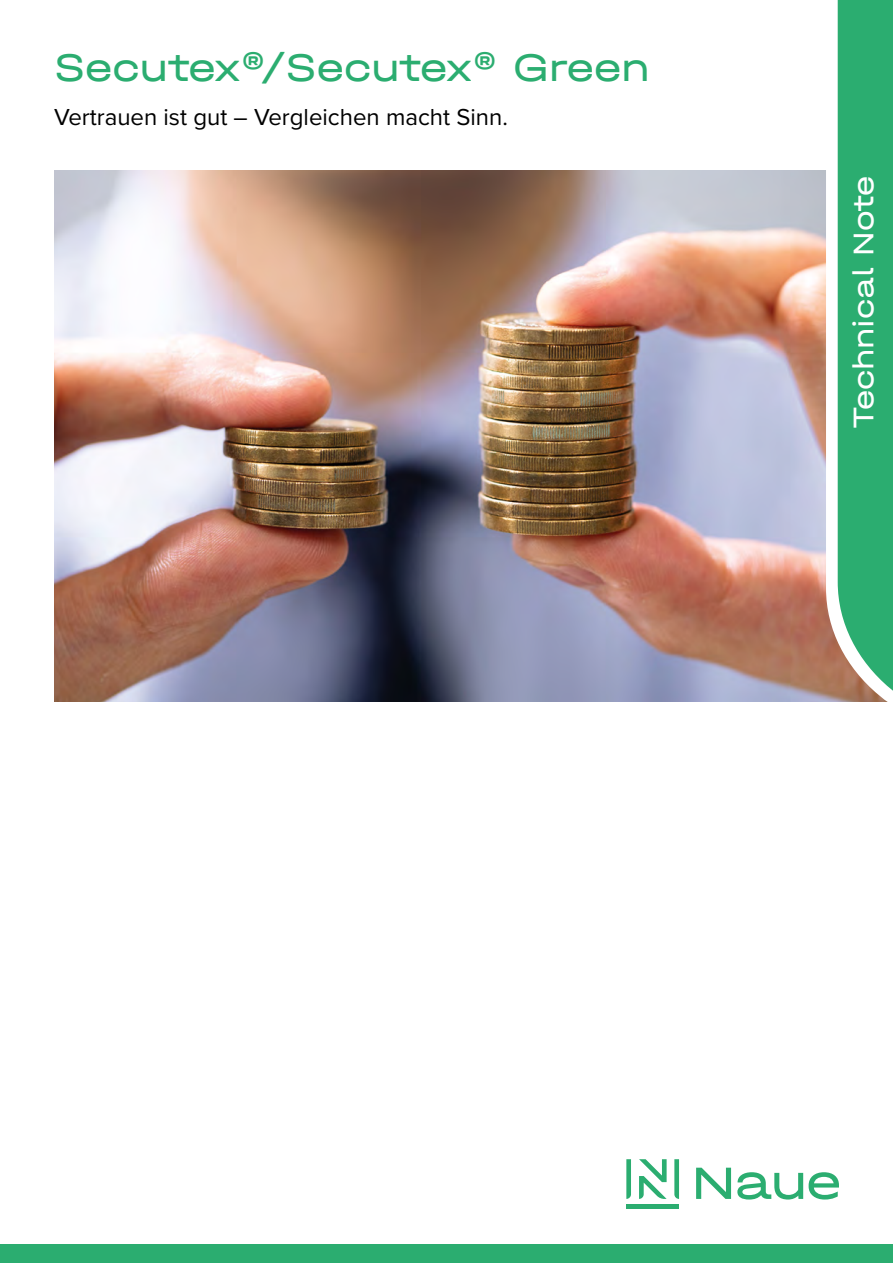
<style>
.page{position:relative;width:893px;height:1263px;background:#fff}
.page>*{position:absolute;margin:0;border:0;box-sizing:border-box;transform-origin:0 0}
.t1{font:40.5px "Halvar Breit";color:#2bad70}
.t2{font:30px "Halvar Breit";color:#fff}
.t3{font:24px "Proxima Nova";color:#000}
</style>
<div class="page">
<img style="left:54px;top:170px;width:772px;height:532px">
<svg style="left:826px;top:0;width:12px;height:702px"></svg>
<div style="left:838px;top:0;width:55px;height:702px;background:#2bad70"></div>
<div style="left:626px;top:1204px;width:53px;height:5px;background:#2bad70"></div>
<svg style="left:626px;top:1159px;width:5px;height:40px"></svg>
<svg style="left:674px;top:1159px;width:5px;height:40px"></svg>
<svg style="left:639px;top:1159px;width:28px;height:40px"></svg>
<svg style="left:737px;top:1172px;width:66px;height:27px"></svg>
<svg style="left:809px;top:1172px;width:30px;height:27px"></svg>
<svg style="left:696px;top:1168px;width:35px;height:31px"></svg>
<div style="left:0;top:1245px;width:893px;height:18px;background:#2bad70"></div>
<h1 class="t1" style="left:54px;top:43px;width:597px">Secutex®/Secutex® Green</h1>
<p class="t3" style="left:54px;top:99px;width:455px">Vertrauen ist gut – Vergleichen macht Sinn.</p>
<p class="t2" style="left:845px;top:428px;width:254px;rotate:-90deg">Technical Note</p>
</div>
